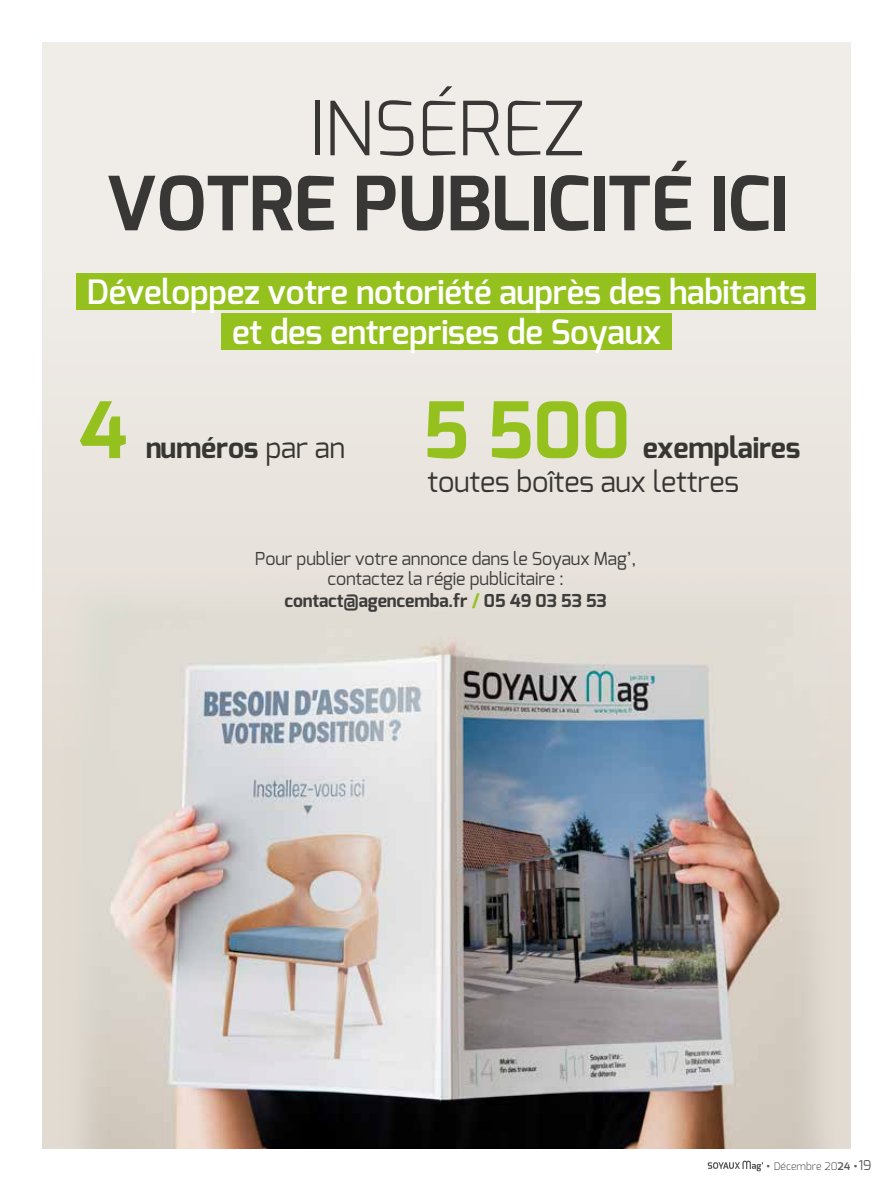
<style>
.page{position:relative;width:893px;height:1191px;background:#fff}
.page>*{position:absolute;margin:0;border:0;box-sizing:border-box;transform-origin:0 0}
.t1{font:700 77.85px "Exo";color:#95c11f}
.t2{font:700 74.55px "Exo";letter-spacing:-.01em;color:#3c3c3b}
.t3{font:300 74.55px "Exo";letter-spacing:-.01em;color:#3c3c3b}
.t4{font:600 33.6px/40.2px "Exo";letter-spacing:-.01em;color:#fff;text-align:center}
.t5{font:700 28.95px "Exo";letter-spacing:-.01em;color:#3c3c3b}
.t6{font:28.95px "Exo";letter-spacing:-.01em;color:#3c3c3b}
.t7{font:17.85px/20.4px "Exo";letter-spacing:-.01em;color:#3c3c3b;text-align:center}
.t8{font:700 17.85px "Exo";letter-spacing:-.01em;color:#3c3c3b}
.t9{font:300 10.5px "Exo";color:#575756}
.s1{font-weight:400}
.s2{color:#95c11f}
.s3{font-size:18px}
.s4{font-weight:600}
.s5{font-weight:400;font-size:13.5px}
</style>
<div class="page">
<svg style="left:708px;top:1160px;width:55px;height:11px"></svg>
<div style="left:43px;top:43px;width:807px;height:1105px;background:#eeeae5"></div>
<img style="left:59px;top:568px;width:775px;height:580px">
<div style="left:77px;top:273px;width:739px;height:37px;background:#95c11f"></div>
<div style="left:221px;top:313px;width:451px;height:37px;background:#95c11f"></div>
<h2 class="t3" style="left:309px;top:81px;width:277px">INSÉREZ</h2>
<h2 class="t2" style="left:106px;top:156px;width:684px">VOTRE PUBLICITÉ ICI</h2>
<h3 class="t4" style="left:87px;top:272px;width:721px">Développez votre notoriété auprès des habitants et des entreprises de Soyaux</h3>
<h1 class="t1" style="left:79px;top:380px;width:50px">4</h1>
<h3 class="t5" style="left:145px;top:429px;width:202px">numéros <span class="s1">par an</span></h3>
<h1 class="t1" style="left:423px;top:380px;width:209px">5 500</h1>
<h3 class="t5" style="left:642px;top:429px;width:160px">exemplaires</h3>
<h3 class="t6" style="left:427px;top:463px;width:313px">toutes boîtes aux lettres</h3>
<p class="t7" style="left:255px;top:548px;width:382px">Pour publier votre annonce dans le Soyaux Mag’, contactez la régie publicitaire :</p>
<p class="t8" style="left:284px;top:589px;width:324px">contact@agencemba.fr <span class="s2">/</span> 05 49 03 53 53</p>
<p class="t9" style="left:765px;top:1159px;width:108px"><span class="s3">•</span> Décembre 20<span class="s4">24</span> <span class="s3">•</span><span class="s5">19</span></p>
</div>
